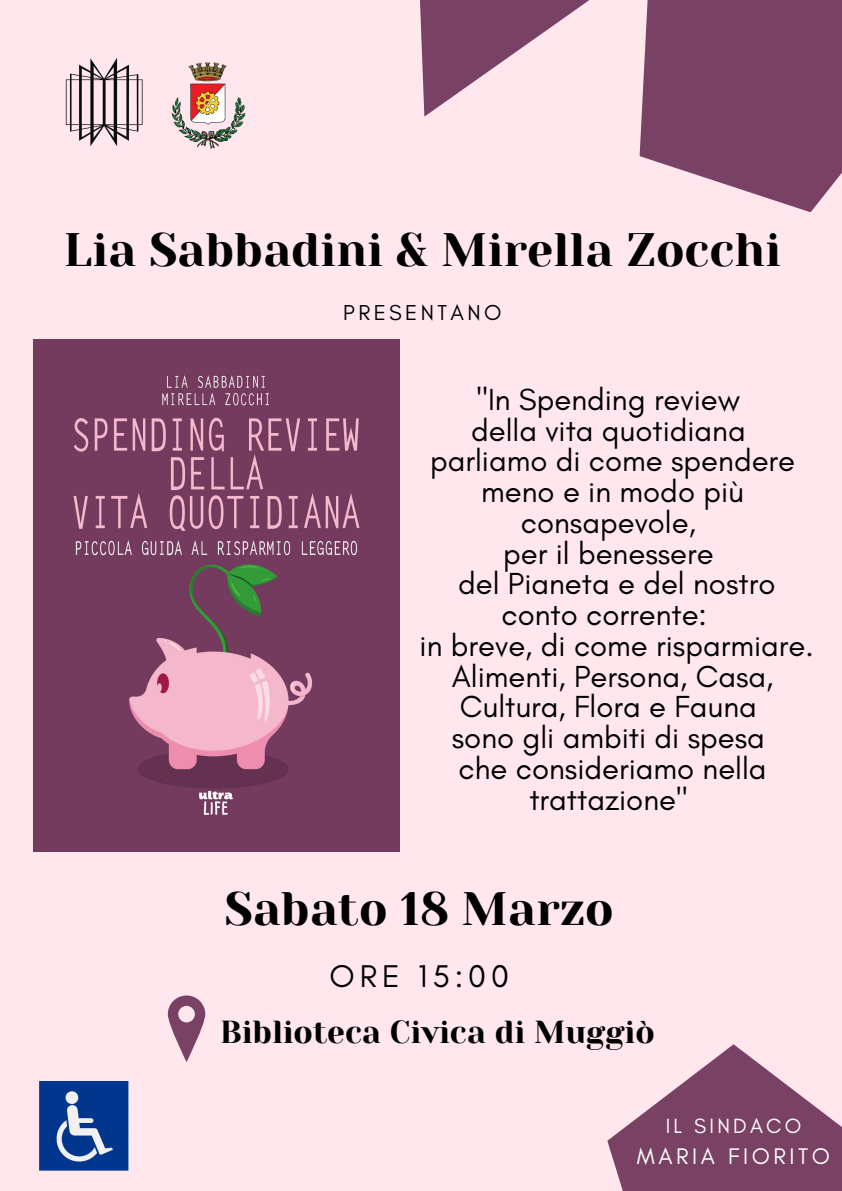
<style>
.page{position:relative;width:842px;height:1191px;background:#fff}
.page>*{position:absolute;margin:0;border:0;box-sizing:border-box;transform-origin:0 0}
.t1{font:46.7px "Yeseva One";color:#000}
.t2{font:32px "Glacial Indifference";letter-spacing:.155em;color:#000}
.t3{font:31.7px "Yeseva One";color:#000}
.t4{font:31px "Glacial Indifference";color:#000}
.t5{font:23px "Glacial Indifference";letter-spacing:.155em;color:#fff}
.t6{font:22px "Glacial Indifference";letter-spacing:.155em;color:#000}
.t7{font:21px "Glacial Indifference";letter-spacing:.155em;color:#fff}
</style>
<div class="page">
<div style="left:0;top:0;width:842px;height:1190px;background:#ffe7ed"></div>
<svg style="left:640px;top:0;width:202px;height:212px;background:#8b5775"></svg>
<img style="left:65px;top:58px;width:78px;height:88px">
<svg style="left:168px;top:995px;width:37px;height:66px"></svg>
<svg style="left:607px;top:1044px;width:235px;height:146px;fill:#794163"></svg>
<img style="left:171px;top:62px;width:75px;height:88px">
<svg style="left:420px;top:0;width:221px;height:117px"></svg>
<img style="left:40px;top:1081px;width:88px;height:89px">
<img style="left:34px;top:339px;width:366px;height:512px">
<h1 class="t1" style="left:64px;top:223px;width:719px">Lia Sabbadini &amp; Mirella Zocchi</h1>
<p class="t6" style="left:343px;top:298px;width:160px">PRESENTANO</p>
<p class="t4" style="left:477px;top:380px;width:265px">"In Spending review</p>
<p class="t4" style="left:471px;top:411px;width:276px">della vita quotidiana</p>
<p class="t4" style="left:430px;top:442px;width:367px">parliamo di come spendere</p>
<p class="t4" style="left:481px;top:472px;width:264px">meno e in modo più</p>
<p class="t4" style="left:521px;top:503px;width:176px">consapevole,</p>
<p class="t4" style="left:503px;top:534px;width:212px">per il benessere</p>
<p class="t4" style="left:458px;top:565px;width:319px">del Pianeta e del nostro</p>
<p class="t4" style="left:502px;top:595px;width:207px">conto corrente:</p>
<p class="t4" style="left:420px;top:626px;width:396px">in breve, di come risparmiare.</p>
<p class="t4" style="left:452px;top:657px;width:323px">Alimenti, Persona, Casa,</p>
<p class="t4" style="left:460px;top:688px;width:298px">Cultura, Flora e Fauna</p>
<p class="t4" style="left:452px;top:718px;width:315px">sono gli ambiti di spesa</p>
<p class="t4" style="left:459px;top:749px;width:309px">che consideriamo nella</p>
<p class="t4" style="left:529px;top:780px;width:159px">trattazione"</p>
<h1 class="t1" style="left:225px;top:881px;width:390px">Sabato 18 Marzo</h1>
<p class="t2" style="left:330px;top:956px;width:181px">ORE 15:00</p>
<p class="t3" style="left:220px;top:1013px;width:436px">Biblioteca Civica di Muggiò</p>
<p class="t7" style="left:666px;top:1112px;width:137px">IL SINDACO</p>
<p class="t5" style="left:637px;top:1141px;width:195px">MARIA FIORITO</p>
</div>
